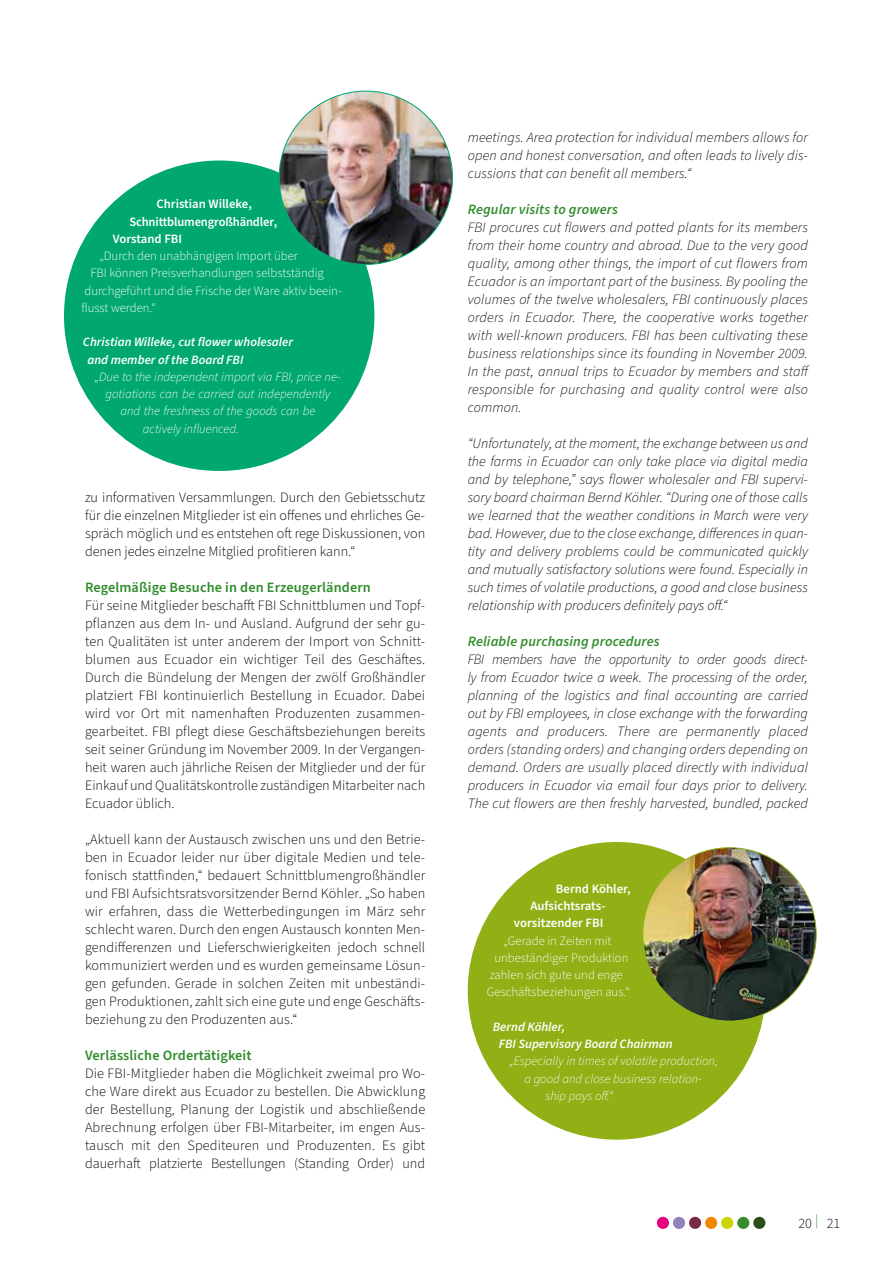
<style>
.page{position:relative;width:893px;height:1263px;background:#fff}
.page>*{position:absolute;margin:0;border:0;box-sizing:border-box;transform-origin:0 0}
.t1{font:italic 300 14.25px/18px "Source Sans Pro";color:#000;text-align:justify}
.t2{font:300 14.25px/18px "Source Sans Pro";color:#000;text-align:justify}
.t3{font:600 14.25px "Source Sans Pro";letter-spacing:.01em;color:#318c2c}
.t4{font:italic 600 14.25px "Source Sans Pro";letter-spacing:.01em;color:#318c2c}
.t5{font:300 12.75px/17.2px "Source Sans Pro";color:#fff;text-align:center}
.t6{font:italic 300 12.75px "Source Sans Pro";color:#fff}
.t7{font:italic 600 12.75px/17.2px "Source Sans Pro";color:#fff}
.t8{font:600 12.75px "Source Sans Pro";color:#fff}
</style>
<div class="page">
<div style="left:689px;top:1217px;width:12px;height:12px;background:#7b2a4a;border-radius:50%"></div>
<div style="left:673px;top:1217px;width:12px;height:12px;background:#9280ba;border-radius:50%"></div>
<div style="left:657px;top:1217px;width:12px;height:12px;background:#e6007d;border-radius:50%"></div>
<div style="left:753px;top:1217px;width:12px;height:12px;background:#2b4e1a;border-radius:50%"></div>
<div style="left:737px;top:1217px;width:12px;height:12px;background:#358d2b;border-radius:50%"></div>
<div style="left:721px;top:1217px;width:12px;height:12px;background:#cad400;border-radius:50%"></div>
<div style="left:705px;top:1217px;width:12px;height:12px;background:#f18700;border-radius:50%"></div>
<div style="left:64px;top:161px;width:310px;height:310px;background:#00a870;border-radius:50%"></div>
<img style="left:279px;top:91px;width:173px;height:173px;border-radius:87px">
<div style="left:468px;top:842px;width:297px;height:298px;background:#91b016;border-radius:50%"></div>
<img style="left:643px;top:848px;width:173px;height:173px;border-radius:87px">
<p class="t8" style="left:156px;top:195px;width:97px">Christian Willeke,</p>
<p class="t8" style="left:129px;top:213px;width:150px">Schnittblumengroßhändler,</p>
<p class="t8" style="left:113px;top:230px;width:71px">Vorstand FBI</p>
<p class="t5" style="left:99px;top:248px;width:200px">„Durch den unabhängigen Import über</p>
<p class="t5" style="left:90px;top:265px;width:235px">FBI können Preisverhandlungen selbstständig</p>
<p class="t5" style="left:84px;top:282px;width:259px">durchgeführt und die Frische der Ware aktiv beein-</p>
<p class="t5" style="left:81px;top:299px;width:76px">flusst werden.“</p>
<p class="t7" style="left:87px;top:334px;width:207px;text-indent:-5px">Christian Willeke, cut flower wholesaler and member of the Board FBI</p>
<p class="t6" style="left:95px;top:368px;width:247px">„Due to the independent import via FBI, price ne-</p>
<p class="t6" style="left:105px;top:385px;width:227px">gotiations can be carried out independently</p>
<p class="t6" style="left:120px;top:403px;width:197px">and the freshness of the goods can be</p>
<p class="t6" style="left:143px;top:420px;width:98px">actively influenced.</p>
<p class="t2" style="left:85px;top:489px;width:342px">zu informativen Versammlungen. Durch den Gebietsschutz für die einzelnen Mitglieder ist ein offenes und ehrliches Ge&shy;spräch möglich und es entstehen oft rege Diskussionen, von denen jedes einzelne Mitglied profitieren kann.“</p>
<p class="t3" style="left:85px;top:578px;width:287px">Regelmäßige Besuche in den Erzeugerländern</p>
<p class="t2" style="left:85px;top:597px;width:342px">Für seine Mitglieder beschafft FBI Schnittblumen und Topf&shy;pflanzen aus dem In- und Ausland. Aufgrund der sehr gu&shy;ten Qualitäten ist unter anderem der Import von Schnitt&shy;blumen aus Ecuador ein wichtiger Teil des Geschäftes.<br>Durch die Bündelung der Mengen der zwölf Großhändler platziert FBI kontinuierlich Bestellung in Ecuador. Dabei wird vor Ort mit namenhaften Produzenten zusammen&shy;gearbeitet. FBI pflegt diese Geschäftsbeziehungen bereits seit seiner Gründung im November 2009. In der Vergangen&shy;heit waren auch jährliche Reisen der Mitglieder und der für Einkauf und Qualitätskontrolle zuständigen Mitarbeiter nach Ecuador üblich.</p>
<p class="t2" style="left:85px;top:831px;width:342px">„Aktuell kann der Austausch zwischen uns und den Betrie&shy;ben in Ecuador leider nur über digitale Medien und tele&shy;fonisch stattfinden,“ bedauert Schnittblumengroßhändler und FBI Aufsichtsratsvorsitzender Bernd Köhler. „So haben wir erfahren, dass die Wetterbedingungen im März sehr schlecht waren. Durch den engen Austausch konnten Men&shy;gendifferenzen und Lieferschwierigkeiten jedoch schnell kommuniziert werden und es wurden gemeinsame Lösun&shy;gen gefunden. Gerade in solchen Zeiten mit unbeständi&shy;gen Produktionen, zahlt sich eine gute und enge Geschäfts&shy;beziehung zu den Produzenten aus.“</p>
<p class="t3" style="left:85px;top:1046px;width:168px">Verlässliche Ordertätigkeit</p>
<p class="t2" style="left:85px;top:1065px;width:342px">Die FBI-Mitglieder haben die Möglichkeit zweimal pro Wo&shy;che Ware direkt aus Ecuador zu bestellen. Die Abwicklung der Bestellung, Planung der Logistik und abschließende Abrechnung erfolgen über FBI-Mitarbeiter, im engen Aus&shy;tausch mit den Spediteuren und Produzenten. Es gibt dauerhaft platzierte Bestellungen (Standing Order) und</p>
<p class="t1" style="left:468px;top:129px;width:342px">meetings. Area protection for individual members allows for open and honest conversation, and often leads to lively dis&shy;cussions that can benefit all members.“</p>
<p class="t4" style="left:468px;top:200px;width:152px">Regular visits to growers</p>
<p class="t1" style="left:468px;top:219px;width:343px">FBI procures cut flowers and potted plants for its members from their home country and abroad. Due to the very good quality, among other things, the import of cut flowers from Ecuador is an important part of the business. By pooling the volumes of the twelve wholesalers, FBI continuously places orders in Ecuador. There, the cooperative works together with well-known producers. FBI has been cultivating these business relationships since its founding in November 2009.<br>In the past, annual trips to Ecuador by members and staff responsible for purchasing and quality control were also common.</p>
<p class="t1" style="left:468px;top:435px;width:342px">“Unfortunately, at the moment, the exchange between us and the farms in Ecuador can only take place via digital media and by telephone,” says flower wholesaler and FBI supervi&shy;sory board chairman Bernd Köhler. “During one of those calls we learned that the weather conditions in March were very bad. However, due to the close exchange, differences in quan&shy;tity and delivery problems could be communicated quickly and mutually satisfactory solutions were found. Especially in such times of volatile productions, a good and close business relationship with producers definitely pays off.“</p>
<p class="t4" style="left:468px;top:632px;width:194px">Reliable purchasing procedures</p>
<p class="t1" style="left:468px;top:651px;width:342px">FBI members have the opportunity to order goods direct&shy;ly from Ecuador twice a week. The processing of the order, planning of the logistics and final accounting are carried out by FBI employees, in close exchange with the forwarding agents and producers. There are permanently placed orders (standing orders) and changing orders depending on demand. Orders are usually placed directly with individual producers in Ecuador via email four days prior to delivery.<br>The cut flowers are then freshly harvested, bundled, packed</p>
<p class="t8" style="left:556px;top:880px;width:76px">Bernd Köhler,</p>
<p class="t8" style="left:530px;top:897px;width:77px">Aufsichtsrats-</p>
<p class="t8" style="left:514px;top:915px;width:91px">vorsitzender FBI</p>
<p class="t5" style="left:487px;top:932px;width:145px">„Gerade in Zeiten mit unbeständiger Produktion zahlen sich gute und enge<br>Geschäftsbeziehungen aus.“</p>
<p class="t7" style="left:499px;top:1018px;width:175px;text-indent:-6px">Bernd Köhler,<br>FBI Supervisory Board Chairman</p>
<p class="t6" style="left:509px;top:1053px;width:210px">„Especially in times of volatile production,</p>
<p class="t6" style="left:524px;top:1070px;width:179px">a good and close business relation-</p>
<p class="t6" style="left:545px;top:1087px;width:69px">ship pays off.“</p>
<p class="t2" style="left:798px;top:1214px;width:43px">20 <sup>|</sup> 21</p>
</div>
